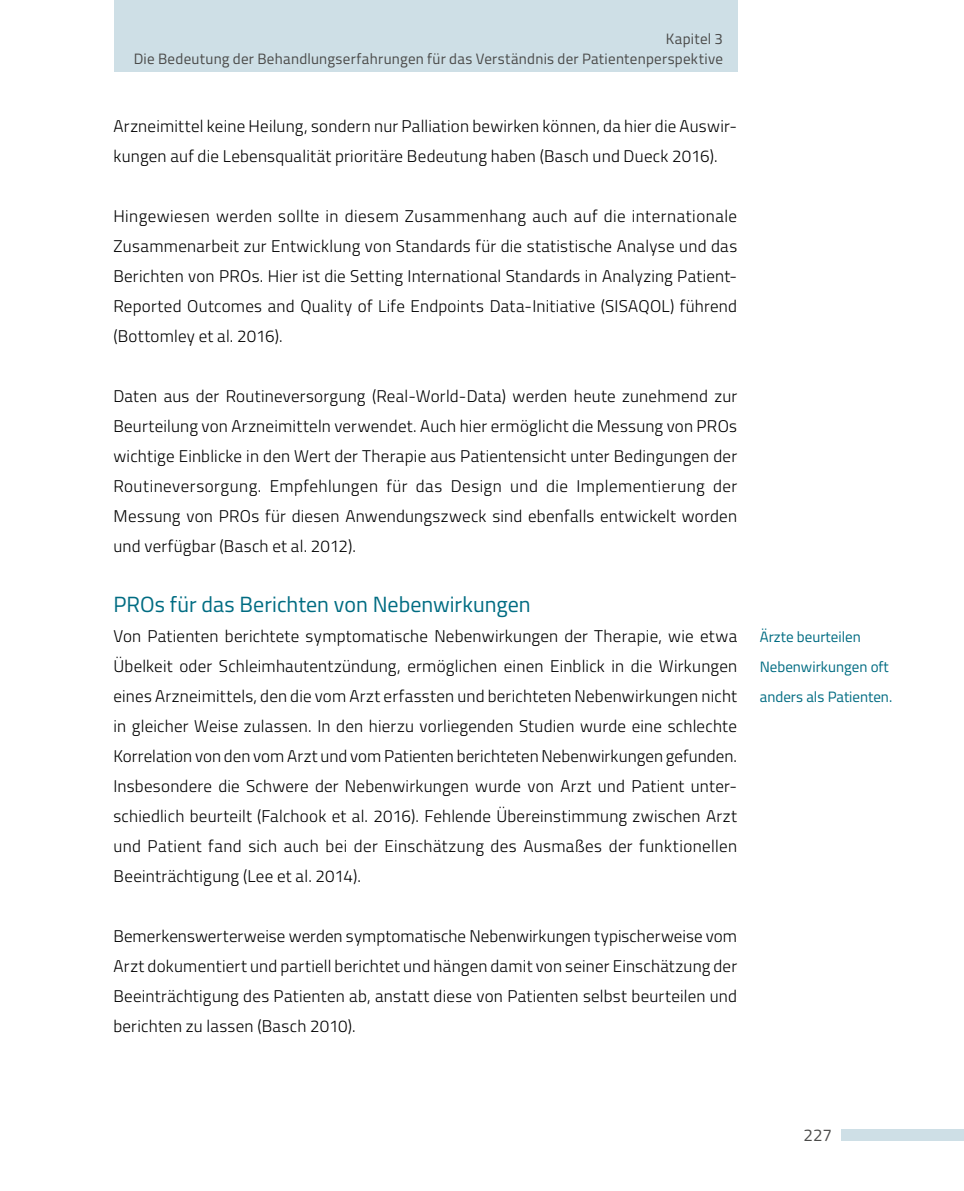
<style>
.page{position:relative;width:964px;height:1191px;background:#fff}
.page>*{position:absolute;margin:0;border:0;box-sizing:border-box;transform-origin:0 0}
.t1{font:22px "Titillium";color:#006c82}
.t2{font:300 17px/30px "Titillium";letter-spacing:.015em;color:#000;text-align:justify}
.t3{font:17px "Titillium";color:#4a4a49}
.t4{font:15px/20px "Titillium";letter-spacing:.015em;color:#4a4a49;text-align:right}
.t5{font:15px/30px "Titillium";color:#006c82}
</style>
<div class="page">
<div style="left:114px;top:0;width:624px;height:71px;background:#cedfe6"></div>
<div style="left:841px;top:1129px;width:123px;height:11px;background:#cedfe6"></div>
<p class="t4" style="left:134px;top:28px;width:591px">Kapitel 3<br>Die Bedeutung der Behandlungserfahrungen für das Verständnis der Patientenperspektive</p>
<p class="t2" style="left:113px;top:110px;width:625px">Arzneimittel keine Heilung, sondern nur Palliation bewirken können, da hier die Auswir&shy;kungen auf die Lebensqualität prioritäre Bedeutung haben (Basch und Dueck 2016).</p>
<p class="t2" style="left:113px;top:200px;width:625px">Hingewiesen werden sollte in diesem Zusammenhang auch auf die internationale Zusammenarbeit zur Entwicklung von Standards für die statistische Analyse und das Berichten von PROs. Hier ist die Setting International Standards in Analyzing Patient-Reported Outcomes and Quality of Life Endpoints Data-Initiative (SISAQOL) führend (Bottomley et al. 2016).</p>
<p class="t2" style="left:113px;top:380px;width:625px">Daten aus der Routineversorgung (Real-World-Data) werden heute zunehmend zur Beurteilung von Arzneimitteln verwendet. Auch hier ermöglicht die Messung von PROs wichtige Einblicke in den Wert der Therapie aus Patientensicht unter Bedingungen der Routineversorgung. Empfehlungen für das Design und die Implementierung der Messung von PROs für diesen Anwendungszweck sind ebenfalls entwickelt worden und verfügbar (Basch et al. 2012).</p>
<p class="t1" style="left:113px;top:588px;width:419px">PROs für das Berichten von Nebenwirkungen</p>
<p class="t2" style="left:113px;top:620px;width:625px">Von Patienten berichtete symptomatische Nebenwirkungen der Therapie, wie etwa Übelkeit oder Schleimhautentzündung, ermöglichen einen Einblick in die Wirkungen eines Arzneimittels, den die vom Arzt erfassten und berichteten Nebenwirkungen nicht in gleicher Weise zulassen. In den hierzu vorliegenden Studien wurde eine schlechte Korrelation von den vom Arzt und vom Patienten berichteten Nebenwirkungen gefunden.<br>Insbesondere die Schwere der Nebenwirkungen wurde von Arzt und Patient unter&shy;schiedlich beurteilt (Falchook et al. 2016). Fehlende Übereinstimmung zwischen Arzt und Patient fand sich auch bei der Einschätzung des Ausmaßes der funktionellen Beeinträchtigung (Lee et al. 2014).</p>
<p class="t2" style="left:113px;top:920px;width:625px">Bemerkenswerterweise werden symptomatische Nebenwirkungen typischerweise vom Arzt dokumentiert und partiell berichtet und hängen damit von seiner Einschätzung der Beeinträchtigung des Patienten ab, anstatt diese von Patienten selbst beurteilen und berichten zu lassen (Basch 2010).</p>
<p class="t5" style="left:760px;top:621px;width:134px">Ärzte beurteilen<br>Nebenwirkungen oft anders als Patienten.</p>
<p class="t3" style="left:803px;top:1122px;width:30px">227</p>
</div>
